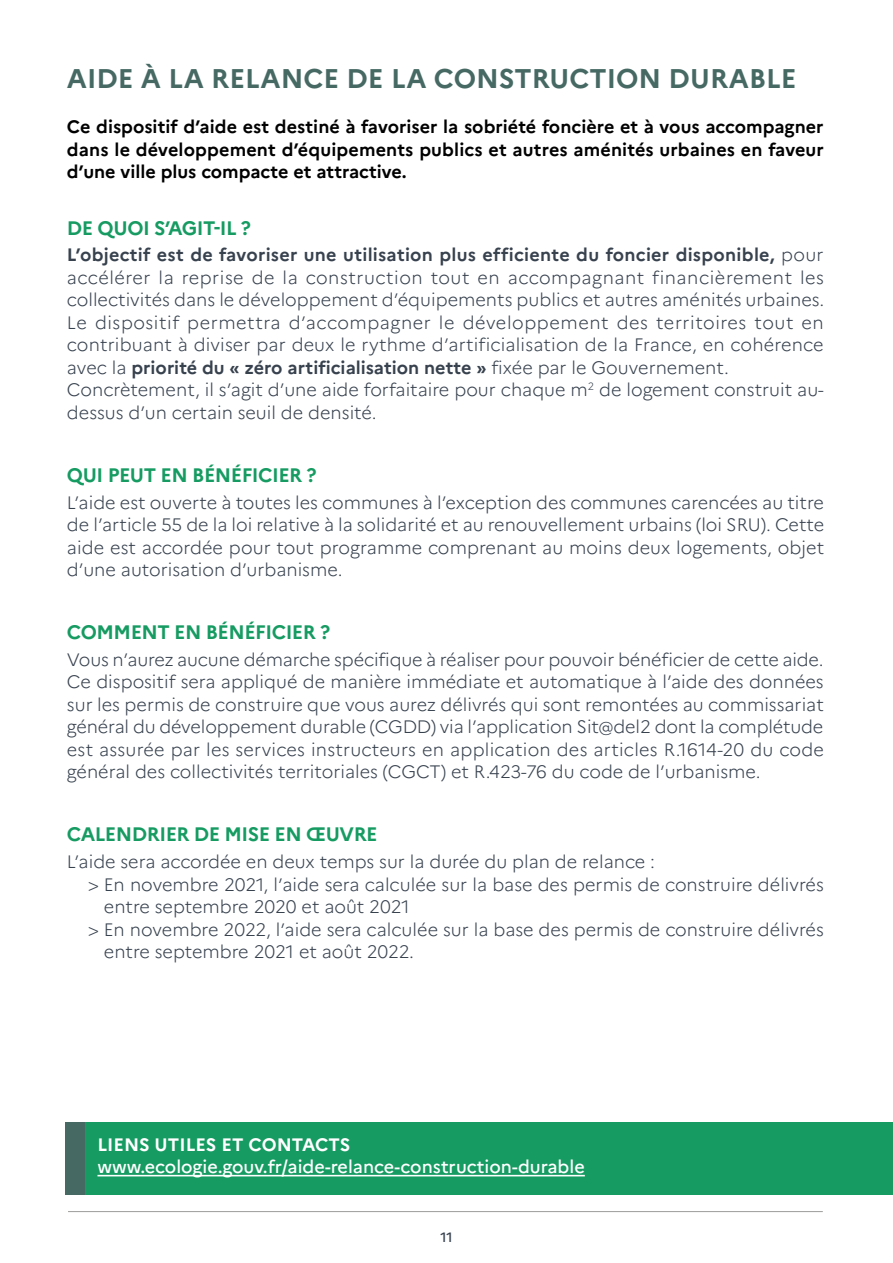
<style>
.page{position:relative;width:893px;height:1263px;background:#fff}
.page>*{position:absolute;margin:0;border:0;box-sizing:border-box;transform-origin:0 0}
.t1{font:700 27px "Marianne";color:#466964}
.t2{font:700 19.5px "Marianne";letter-spacing:-.025em;color:#169b62}
.t3{font:300 18px/22.5px "Marianne";color:#38424f;text-align:justify}
.t4{font:700 18px/22.5px "Marianne";color:#000;text-align:justify}
.t5{font:500 18px "Marianne";color:#fff}
.t6{font:700 18px "Marianne";color:#fff}
.t7{font:500 13.5px "Marianne";color:#38424f}
.s1{font-weight:700}
</style>
<div class="page">
<hr style="left:68px;top:1211px;width:755px;height:1px;background:#9d9d9c">
<div style="left:66px;top:1123px;width:827px;height:72px;background:#169b62"></div>
<div style="left:66px;top:1123px;width:19px;height:72px;background:#466964"></div>
<hr style="left:97px;top:1175px;width:488px;height:1px;background:#fff">
<h1 class="t1" style="left:67px;top:62px;width:731px">AIDE À LA RELANCE DE LA CONSTRUCTION DURABLE</h1>
<p class="t4" style="left:67px;top:116px;width:758px">Ce dispositif d’aide est destiné à favoriser la sobriété foncière et à vous accompagner dans le développement d’équipements publics et autres aménités urbaines en faveur d’une ville plus compacte et attractive.</p>
<p class="t2" style="left:67px;top:216px;width:185px">DE QUOI S’AGIT-IL ?</p>
<p class="t3" style="left:67px;top:244px;width:759px;text-align:left"><span class="s1">L’objectif est de favoriser une utilisation plus efficiente du foncier disponible,</span> pour accélérer la reprise de la construction tout en accompagnant financièrement les collectivités dans le développement d’équipements publics et autres aménités urbaines.<br>Le dispositif permettra d’accompagner le développement des territoires tout en contribuant à diviser par deux le rythme d’artificialisation de la France, en cohérence avec la <span class="s1">priorité du « zéro artificialisation nette »</span> fixée par le Gouvernement.<br>Concrètement, il s’agit d’une aide forfaitaire pour chaque m<sup>2</sup> de logement construit au&shy;dessus d’un certain seuil de densité.</p>
<p class="t2" style="left:67px;top:463px;width:251px">QUI PEUT EN BÉNÉFICIER ?</p>
<p class="t3" style="left:67px;top:491px;width:759px">L’aide est ouverte à toutes les communes à l’exception des communes carencées au titre de l’article 55 de la loi relative à la solidarité et au renouvellement urbains (loi SRU). Cette aide est accordée pour tout programme comprenant au moins deux logements, objet d’une autorisation d’urbanisme.</p>
<p class="t2" style="left:67px;top:620px;width:265px">COMMENT EN BÉNÉFICIER ?</p>
<p class="t3" style="left:67px;top:648px;width:759px">Vous n’aurez aucune démarche spécifique à réaliser pour pouvoir bénéficier de cette aide.<br>Ce dispositif sera appliqué de manière immédiate et automatique à l’aide des données sur les permis de construire que vous aurez délivrés qui sont remontées au commissariat général du développement durable (CGDD) via l’application Sit@del2 dont la complétude est assurée par les services instructeurs en application des articles R.1614-20 du code général des collectivités territoriales (CGCT) et R.423-76 du code de l’urbanisme.</p>
<p class="t2" style="left:67px;top:822px;width:312px">CALENDRIER DE MISE EN ŒUVRE</p>
<p class="t3" style="left:67px;top:850px;width:590px">L’aide sera accordée en deux temps sur la durée du plan de relance :</p>
<p class="t3" style="left:88px;top:873px;width:737px">&gt; En novembre 2021, l’aide sera calculée sur la base des permis de construire délivrés</p>
<p class="t3" style="left:104px;top:895px;width:307px">entre septembre 2020 et août 2021</p>
<p class="t3" style="left:88px;top:918px;width:737px">&gt; En novembre 2022, l’aide sera calculée sur la base des permis de construire délivrés</p>
<p class="t3" style="left:104px;top:940px;width:312px">entre septembre 2021 et août 2022.</p>
<p class="t6" style="left:97px;top:1133px;width:254px">LIENS UTILES ET CONTACTS</p>
<p class="t5" style="left:97px;top:1156px;width:489px">www.ecologie.gouv.fr/aide-relance-construction-durable</p>
<p class="t7" style="left:440px;top:1229px;width:14px">11</p>
</div>
